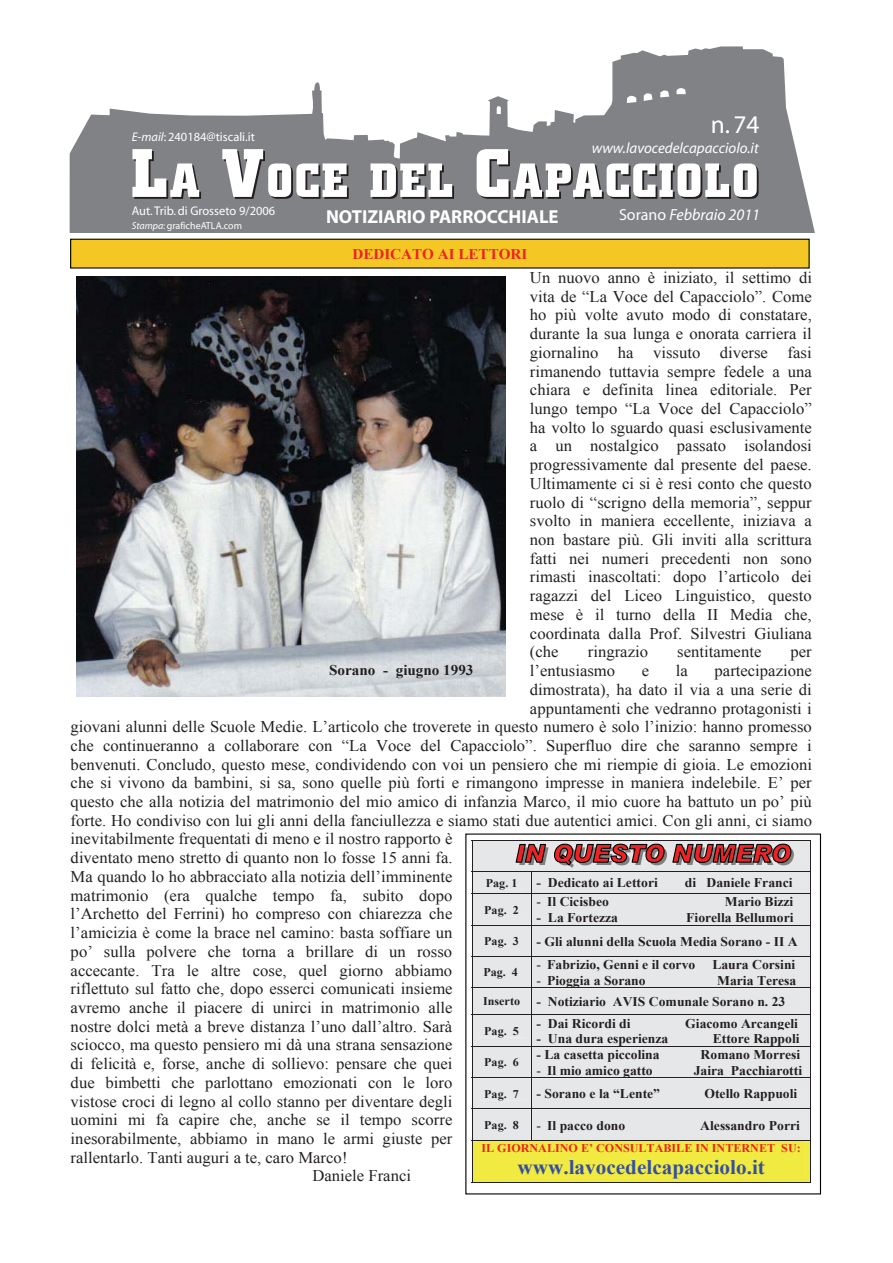
<style>
.page{position:relative;width:893px;height:1263px;background:#fff}
.page>*{position:absolute;margin:0;border:0;box-sizing:border-box;transform-origin:0 0}
.t1{font:25.5px "Myriad";color:#fff}
.t2{font:700 20.7px "Times New Roman";color:#344ea2}
.t3{font:700 18.9px "Myriad";color:#fff}
.t4{font:16.2px/18.8px "Times New Roman";color:#231f20;text-align:justify}
.t5{font:italic 16.05px "Myriad";color:#fff}
.t6{font:italic 15px "Myriad";color:#fff}
.t7{font:700 14.85px "Times New Roman";color:#ed2224}
.t8{font:700 14.85px "Times New Roman";color:#231f20}
.t9{font:700 13.35px/21.5px "Times New Roman";color:#231f20}
.t10{font:12.6px "Myriad";color:#fff}
.t11{font:700 11.85px "Times New Roman";color:#231f20}
.t12{font:700 11.85px "Times New Roman";color:#ed2224}
.t13{font:10.05px "Myriad";color:#fff}
.s1{font-style:italic}
.s2{font-style:normal}
.s3{font-weight:400}
.s4{font-size:11.85px}
</style>
<div class="page">
<svg style="left:70px;top:46px;width:745px;height:187px;fill:#808285"></svg>
<svg style="left:132px;top:149px;width:69px;height:50px"></svg>
<svg style="left:222px;top:149px;width:127px;height:50px"></svg>
<svg style="left:370px;top:163px;width:84px;height:36px"></svg>
<svg style="left:476px;top:149px;width:282px;height:50px"></svg>
<div style="left:71px;top:239px;width:738px;height:29px;background:#f5c724"></div>
<div style="left:70px;top:239px;width:740px;height:30px;border:1px solid #010202"></div>
<svg style="left:472px;top:840px;width:339px;height:343px;background:#dbd7c4"></svg>
<img style="left:77px;top:276px;width:428px;height:420px">
<p class="t10" style="left:132px;top:132px;width:125px"><span class="s1">E-mail</span>: 240184@tiscali.it</p>
<p class="t10" style="left:132px;top:206px;width:145px">Aut. Trib. di Grosseto 9/2006</p>
<p class="t13" style="left:132px;top:222px;width:112px"><span class="s1">Stampa</span>: graficheATLA.com</p>
<p class="t3" style="left:326px;top:209px;width:234px">NOTIZIARIO PARROCCHIALE</p>
<p class="t7" style="left:352px;top:246px;width:177px">DEDICATO AI LETTORI</p>
<h1 class="t1" style="left:711px;top:115px;width:50px">n. 74</h1>
<p class="t6" style="left:592px;top:142px;width:168px">www.lavocedelcapacciolo.it</p>
<p class="t5" style="left:619px;top:209px;width:142px"><span class="s2">Sorano</span> Febbraio 2011</p>
<p class="t4" style="left:530px;top:268px;width:283px">Un nuovo anno è iniziato, il settimo di vita de “La Voce del Capacciolo”. Come ho più volte avuto modo di constatare, durante la sua lunga e onorata carriera il giornalino ha vissuto diverse fasi rimanendo tuttavia sempre fedele a una chiara e definita linea editoriale. Per lungo tempo “La Voce del Capacciolo” ha volto lo sguardo quasi esclusivamente a un nostalgico passato isolandosi progressivamente dal presente del paese.<br>Ultimamente ci si è resi conto che questo ruolo di “scrigno della memoria”, seppur svolto in maniera eccellente, iniziava a non bastare più. Gli inviti alla scrittura fatti nei numeri precedenti non sono rimasti inascoltati: dopo l’articolo dei ragazzi del Liceo Linguistico, questo mese è il turno della II Media che, coordinata dalla Prof. Silvestri Giuliana (che</p>
<p class="t4" style="left:588px;top:643px;width:62px">ringrazio</p>
<p class="t4" style="left:677px;top:643px;width:86px">sentitamente</p>
<p class="t4" style="left:790px;top:643px;width:23px">per</p>
<p class="t4" style="left:530px;top:661px;width:87px">l’entusiasmo</p>
<p class="t4" style="left:642px;top:661px;width:9px">e</p>
<p class="t4" style="left:676px;top:661px;width:14px">la</p>
<p class="t4" style="left:714px;top:661px;width:99px">partecipazione</p>
<p class="t4" style="left:530px;top:680px;width:283px">dimostrata), ha dato il via a una serie di</p>
<p class="t4" style="left:530px;top:699px;width:283px">appuntamenti che vedranno protagonisti i</p>
<p class="t4" style="left:71px;top:717px;width:743px">giovani alunni delle Scuole Medie. L’articolo che troverete in questo numero è solo l’inizio: hanno promesso</p>
<p class="t4" style="left:71px;top:736px;width:743px">che continueranno a collaborare con “La Voce del Capacciolo”. Superfluo dire che saranno sempre i</p>
<p class="t4" style="left:71px;top:755px;width:743px">benvenuti. Concludo, questo mese, condividendo con voi un pensiero che mi riempie di gioia. Le emozioni</p>
<p class="t4" style="left:71px;top:773px;width:742px">che si vivono da bambini, si sa, sono quelle più forti e rimangono impresse in maniera indelebile. E’ per</p>
<p class="t4" style="left:71px;top:792px;width:743px">questo che alla notizia del matrimonio del mio amico di infanzia Marco, il mio cuore ha battuto un po’ più</p>
<p class="t4" style="left:71px;top:811px;width:743px">forte. Ho condiviso con lui gli anni della fanciullezza e siamo stati due autentici amici. Con gli anni, ci siamo</p>
<p class="t4" style="left:71px;top:830px;width:383px">inevitabilmente frequentati di meno e il nostro rapporto è</p>
<p class="t4" style="left:71px;top:848px;width:383px">diventato meno stretto di quanto non lo fosse 15 anni fa.</p>
<p class="t4" style="left:71px;top:867px;width:383px">Ma quando lo ho abbracciato alla notizia dell’imminente</p>
<p class="t4" style="left:71px;top:886px;width:383px">matrimonio (era qualche tempo fa, subito dopo</p>
<p class="t4" style="left:71px;top:905px;width:383px">l’Archetto del Ferrini) ho compreso con chiarezza che</p>
<p class="t4" style="left:71px;top:923px;width:383px">l’amicizia è come la brace nel camino: basta soffiare un</p>
<p class="t4" style="left:71px;top:942px;width:383px">po’ sulla polvere che torna a brillare di un rosso</p>
<p class="t4" style="left:71px;top:961px;width:383px">accecante. Tra le altre cose, quel giorno abbiamo</p>
<p class="t4" style="left:71px;top:979px;width:383px">riflettuto sul fatto che, dopo esserci comunicati insieme</p>
<p class="t4" style="left:71px;top:998px;width:383px">avremo anche il piacere di unirci in matrimonio alle</p>
<p class="t4" style="left:71px;top:1017px;width:383px">nostre dolci metà a breve distanza l’uno dall’altro. Sarà</p>
<p class="t4" style="left:71px;top:1036px;width:383px">sciocco, ma questo pensiero mi dà una strana sensazione</p>
<p class="t4" style="left:71px;top:1054px;width:383px">di felicità e, forse, anche di sollievo: pensare che quei</p>
<p class="t4" style="left:71px;top:1073px;width:383px">due bimbetti che parlottano emozionati con le loro</p>
<p class="t4" style="left:71px;top:1092px;width:383px">vistose croci di legno al collo stanno per diventare degli</p>
<p class="t4" style="left:71px;top:1110px;width:383px">uomini mi fa capire che, anche se il tempo scorre</p>
<p class="t4" style="left:71px;top:1129px;width:383px">inesorabilmente, abbiamo in mano le armi giuste per</p>
<p class="t4" style="left:71px;top:1148px;width:278px">rallentarlo. Tanti auguri a te, caro Marco!</p>
<p class="t4" style="left:312px;top:1167px;width:100px">Daniele Franci</p>
<p class="t8" style="left:329px;top:662px;width:146px">Sorano - giugno 1993</p>
<p class="t11" style="left:486px;top:876px;width:33px">Pag. 1</p>
<p class="t9" style="left:536px;top:872px;width:123px">- Dedicato ai Lettori</p>
<p class="t9" style="left:685px;top:872px;width:109px">di Daniele Franci</p>
<p class="t11" style="left:484px;top:903px;width:36px">Pag. 2</p>
<p class="t9" style="left:536px;top:891px;width:74px"><span class="s3">-</span> Il Cicisbeo</p>
<p class="t9" style="left:725px;top:891px;width:70px">Mario Bizzi</p>
<p class="t9" style="left:536px;top:906px;width:83px">- La Fortezza</p>
<p class="t9" style="left:686px;top:906px;width:109px">Fiorella Bellumori</p>
<p class="t11" style="left:484px;top:935px;width:36px">Pag. 3</p>
<p class="t9" style="left:536px;top:930px;width:263px">- Gli alunni della Scuola Media Sorano - II A</p>
<p class="t11" style="left:483px;top:966px;width:36px">Pag. 4</p>
<p class="t9" style="left:536px;top:954px;width:160px"><span class="s3">-</span> Fabrizio, Genni e il corvo</p>
<p class="t9" style="left:712px;top:954px;width:85px">Laura Corsini</p>
<p class="t9" style="left:536px;top:969px;width:111px"><span class="s3">-</span> Pioggia a Sorano</p>
<p class="t9" style="left:483px;top:969px;width:315px;text-indent:234px">Maria Teresa<br><span class="s4">Inserto</span> - Notiziario AVIS Comunale Sorano n. 23</p>
<p class="t11" style="left:484px;top:1024px;width:36px">Pag. 5</p>
<p class="t9" style="left:536px;top:1012px;width:96px">- Dai Ricordi di</p>
<p class="t9" style="left:685px;top:1012px;width:114px">Giacomo Arcangeli</p>
<p class="t9" style="left:536px;top:1028px;width:133px">- Una dura esperienza</p>
<p class="t9" style="left:713px;top:1028px;width:88px">Ettore Rappoli</p>
<p class="t9" style="left:536px;top:1044px;width:125px">- La casetta piccolina</p>
<p class="t9" style="left:701px;top:1044px;width:101px">Romano Morresi</p>
<p class="t9" style="left:536px;top:1059px;width:118px"><span class="s3">-</span> Il mio amico gatto</p>
<p class="t9" style="left:694px;top:1059px;width:110px">Jaira Pacchiarotti</p>
<p class="t11" style="left:484px;top:1056px;width:36px">Pag. 6</p>
<p class="t11" style="left:484px;top:1087px;width:36px">Pag. 7</p>
<p class="t9" style="left:536px;top:1083px;width:125px">- Sorano e la “Lente”</p>
<p class="t9" style="left:704px;top:1083px;width:94px">Otello Rappuoli</p>
<p class="t11" style="left:484px;top:1119px;width:36px">Pag. 8</p>
<p class="t9" style="left:536px;top:1114px;width:90px"><span class="s3">-</span> Il pacco dono</p>
<p class="t9" style="left:700px;top:1114px;width:101px">Alessandro Porri</p>
<p class="t12" style="left:481px;top:1142px;width:321px">IL GIORNALINO E’ CONSULTABILE IN INTERNET SU:</p>
<p class="t2" style="left:517px;top:1156px;width:249px">www.lavocedelcapacciolo.it</p>
</div>
